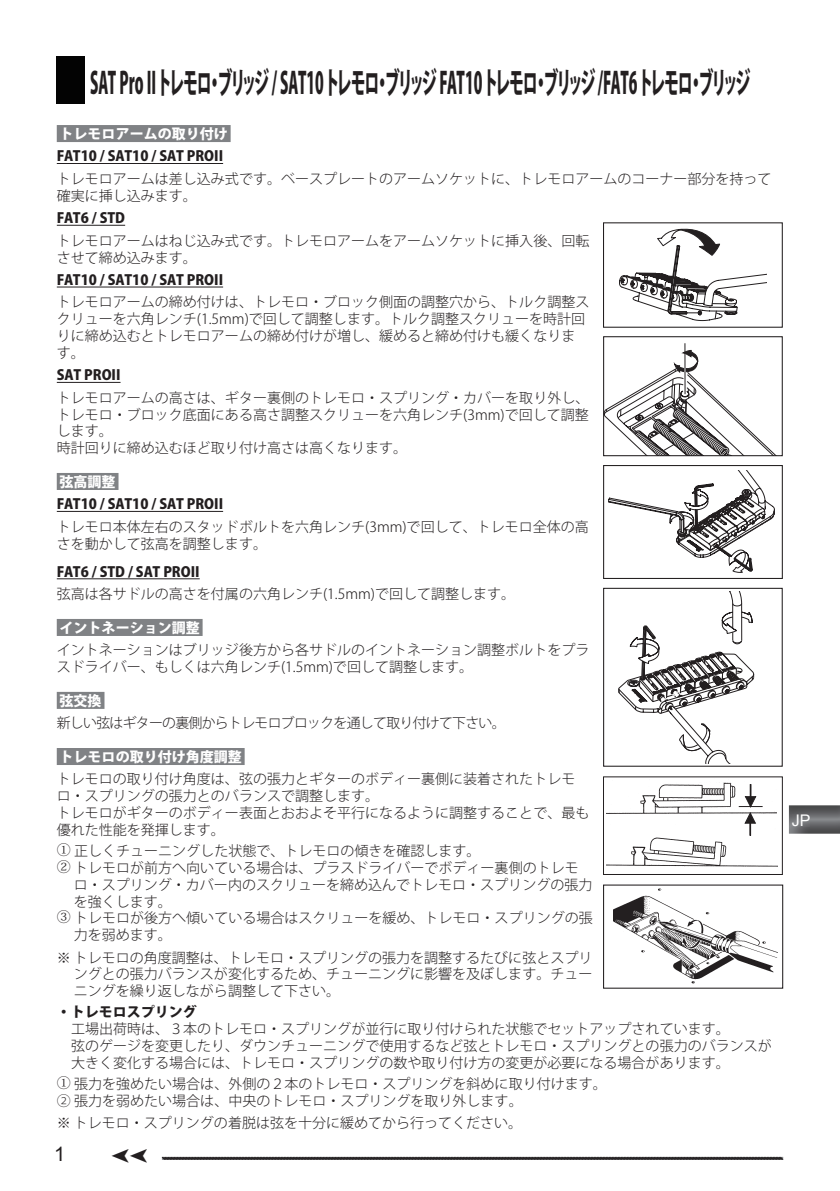
<style>
.page{position:relative;width:840px;height:1191px;background:#fff}
.page>*{position:absolute;margin:0;border:0;box-sizing:border-box;transform-origin:0 0}
.t1{font:800 30px "Koz Go Pro";letter-spacing:-.075em;color:#231f20;scale:.5 1}
.t2{font:20px "Arial";color:#231f20}
.t3{font:16px "Arial";color:#fff}
.t4{font:300 14px/16.8px "Koz Go Pro";color:#231f20}
.t5{font:800 14px "Koz Go Pro";color:#231f20}
.t6{font:800 14px "Koz Go Pro";color:#fff}
.t7{font:300 14px "Koz Go Pro";letter-spacing:-.05em;color:#231f20}
.s1{font-family:"Koz Min Pro";font-weight:400}
</style>
<div class="page">
<svg style="left:161px;top:1156px;width:622px;height:4px;background:#646162"></svg>
<img style="left:788px;top:805px;width:51px;height:28px">
<img style="left:791px;top:815px;width:18px;height:11px">
<div style="left:57px;top:125px;width:173px;height:17px;background:#808285"></div>
<hr style="left:57px;top:163px;width:166px;height:1px;background:#231f20">
<hr style="left:57px;top:225px;width:68px;height:1px;background:#231f20">
<hr style="left:57px;top:287px;width:166px;height:1px;background:#231f20">
<hr style="left:57px;top:382px;width:63px;height:1px;background:#231f20">
<div style="left:57px;top:473px;width:61px;height:17px;background:#808285"></div>
<hr style="left:57px;top:511px;width:166px;height:1px;background:#231f20">
<hr style="left:57px;top:578px;width:142px;height:1px;background:#231f20">
<div style="left:57px;top:619px;width:145px;height:17px;background:#808285"></div>
<div style="left:57px;top:692px;width:47px;height:17px;background:#808285"></div>
<div style="left:57px;top:748px;width:187px;height:17px;background:#808285"></div>
<div style="left:57px;top:57px;width:28px;height:47px;background:#030303"></div>
<svg style="left:619px;top:229px;width:147px;height:92px"></svg>
<div style="left:602px;top:222px;width:180px;height:106px;border:1px solid #231f20"></div>
<img style="left:613px;top:888px;width:164px;height:96px">
<hr style="left:684px;top:343px;width:1px;height:51px;background:#231f20">
<svg style="left:604px;top:350px;width:171px;height:104px"></svg>
<div style="left:602px;top:336px;width:180px;height:120px;border:1px solid #231f20"></div>
<div style="left:602px;top:465px;width:180px;height:114px;border:1px solid #231f20"></div>
<svg style="left:608px;top:471px;width:166px;height:102px"></svg>
<svg style="left:618px;top:591px;width:137px;height:172px"></svg>
<div style="left:602px;top:588px;width:180px;height:178px;border:1px solid #231f20"></div>
<div style="left:602px;top:776px;width:180px;height:99px;border:1px solid #231f20"></div>
<img style="left:606px;top:782px;width:170px;height:32px">
<img style="left:606px;top:835px;width:171px;height:32px">
<svg style="left:738px;top:784px;width:24px;height:51px"></svg>
<h1 class="t1" style="left:90px;top:64px;width:1321px">SAT Pro II トレモロ・ブリッジ / SAT10 トレモロ・ブリッジ FAT10 トレモロ・ブリッジ /FAT6 トレモロ・ブリッジ</h1>
<p class="t6" style="left:60px;top:125px;width:169px">トレモロアームの取り付け</p>
<p class="t5" style="left:57px;top:147px;width:168px">FAT10 / SAT10 / SAT PROII</p>
<p class="t4" style="left:57px;top:170px;width:715px">トレモロアームは差し込み式です。ベースプレートのアームソケットに、トレモロアームのコーナー部分を持って確実に挿し込みます。</p>
<p class="t5" style="left:57px;top:209px;width:70px">FAT6 / STD</p>
<p class="t4" style="left:57px;top:232px;width:533px">トレモロアームはねじ込み式です。トレモロアームをアームソケットに挿入後、回転させて締め込みます。</p>
<p class="t5" style="left:57px;top:271px;width:168px">FAT10 / SAT10 / SAT PROII</p>
<p class="t4" style="left:57px;top:294px;width:533px">トレモロアームの締め付けは、トレモロ・ブロック側面の調整穴から、トルク調整スクリューを六角レンチ(1.5mm)で回して調整します。トルク調整スクリューを時計回りに締め込むとトレモロアームの締め付けが増し、緩めると締め付けも緩くなります。</p>
<p class="t5" style="left:57px;top:366px;width:65px">SAT PROII</p>
<p class="t4" style="left:57px;top:389px;width:533px">トレモロアームの高さは、ギター裏側のトレモロ・スプリング・カバーを取り外し、トレモロ・ブロック底面にある高さ調整スクリューを六角レンチ(3mm)で回して調整します。<br>時計回りに締め込むほど取り付け高さは高くなります。</p>
<p class="t6" style="left:60px;top:472px;width:57px">弦高調整</p>
<p class="t5" style="left:57px;top:495px;width:168px">FAT10 / SAT10 / SAT PROII</p>
<p class="t4" style="left:57px;top:518px;width:533px">トレモロ本体左右のスタッドボルトを六角レンチ(3mm)で回して、トレモロ全体の高さを動かして弦高を調整します。</p>
<p class="t5" style="left:57px;top:562px;width:144px">FAT6 / STD / SAT PROII</p>
<p class="t4" style="left:57px;top:586px;width:459px">弦高は各サドルの高さを付属の六角レンチ(1.5mm)で回して調整します。</p>
<p class="t6" style="left:60px;top:618px;width:141px">イントネーション調整</p>
<p class="t4" style="left:57px;top:642px;width:533px">イントネーションはブリッジ後方から各サドルのイントネーション調整ボルトをプラスドライバー、もしくは六角レンチ(1.5mm)で回して調整します。</p>
<p class="t6" style="left:60px;top:691px;width:43px">弦交換</p>
<p class="t7" style="left:57px;top:714px;width:450px">新しい弦はギターの裏側からトレモロブロックを通して取り付けて下さい。</p>
<p class="t6" style="left:60px;top:747px;width:183px">トレモロの取り付け角度調整</p>
<p class="t4" style="left:57px;top:771px;width:533px">トレモロの取り付け角度は、弦の張力とギターのボディー裏側に装着されたトレモロ・スプリングの張力とのバランスで調整します。<br>トレモロがギターのボディー表面とおおよそ平行になるように調整することで、最も優れた性能を発揮します。</p>
<p class="t4" style="left:57px;top:842px;width:425px"><span class="s1">①</span> 正しくチューニングした状態で、トレモロの傾きを確認します。</p>
<p class="t4" style="left:57px;top:859px;width:523px"><span class="s1">②</span> トレモロが前方へ向いている場合は、プラスドライバーでボディー裏側のトレモ</p>
<p class="t4" style="left:74px;top:876px;width:520px">ロ・スプリング・カバー内のスクリューを締め込んでトレモロ・スプリングの張力</p>
<p class="t4" style="left:74px;top:893px;width:100px">を強くします。</p>
<p class="t4" style="left:57px;top:910px;width:537px"><span class="s1">③</span> トレモロが後方へ傾いている場合はスクリューを緩め、トレモロ・スプリングの張</p>
<p class="t4" style="left:74px;top:926px;width:100px">力を弱めます。</p>
<p class="t4" style="left:74px;top:949px;width:520px;text-align:justify;text-indent:-17px">※ トレモロの角度調整は、トレモロ・スプリングの張力を調整するたびに弦とスプリングとの張力バランスが変化するため、チューニングに影響を及ぼします。チューニングを繰り返しながら調整して下さい。</p>
<p class="t5" style="left:57px;top:1002px;width:141px">・トレモロスプリング</p>
<p class="t4" style="left:71px;top:1020px;width:701px">工場出荷時は、３本のトレモロ・スプリングが並行に取り付けられた状態でセットアップされています。<br>弦のゲージを変更したり、ダウンチューニングで使用するなど弦とトレモロ・スプリングとの張力のバランスが大きく変化する場合には、トレモロ・スプリングの数や取り付け方の変更が必要になる場合があります。</p>
<p class="t4" style="left:57px;top:1075px;width:551px"><span class="s1">①</span> 張力を強めたい場合は、外側の２本のトレモロ・スプリングを斜めに取り付けます。<br>② 張力を弱めたい場合は、中央のトレモロ・スプリングを取り外します。</p>
<p class="t4" style="left:57px;top:1114px;width:467px">※ トレモロ・スプリングの着脱は弦を十分に緩めてから行ってください。</p>
<h2 class="t2" style="left:54px;top:1141px;width:13px">1</h2>
<p class="t3" style="left:791px;top:810px;width:20px">JP</p>
</div>
